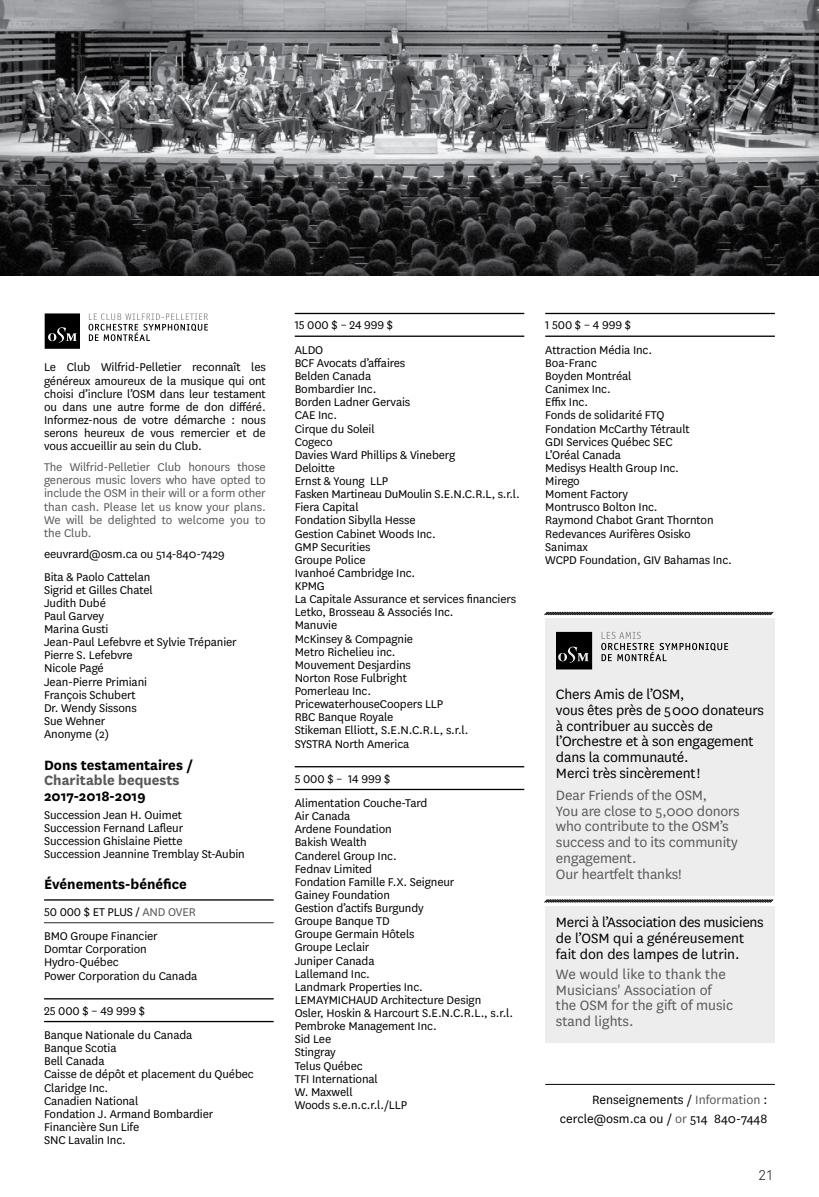
<style>
.page{position:relative;width:819px;height:1197px;background:#fff}
.page>*{position:absolute;margin:0;border:0;box-sizing:border-box;transform-origin:0 0}
.t1{font:15.75px/15.8px "National";letter-spacing:-.01em;color:#000}
.t2{font:15.75px/15.8px "National";letter-spacing:-.01em;color:#58595b}
.t3{font:700 15.75px "National";color:#000}
.t4{font:700 15.75px "National";color:#58595b}
.t5{font:14px/18.4px "National";color:#000;text-align:right}
.t6{font:14px "Akkurat Light Office";color:#000}
.t7{font:13.12px/13.1px "National";letter-spacing:-.01em;color:#000}
.t8{font:13.12px/13.1px "National";color:#58595b;text-align:justify}
.s1{color:#58595b}
</style>
<div class="page">
<img style="left:0;top:0;width:819px;height:276px">
<hr style="left:44px;top:899px;width:230px;height:2px;background:#000">
<hr style="left:44px;top:922px;width:230px;height:1px;background:#58595b">
<hr style="left:44px;top:998px;width:230px;height:1px;background:#000">
<hr style="left:44px;top:1021px;width:230px;height:1px;background:#000">
<hr style="left:295px;top:313px;width:229px;height:1px;background:#000">
<hr style="left:295px;top:336px;width:229px;height:1px;background:#000">
<hr style="left:295px;top:766px;width:229px;height:1px;background:#000">
<hr style="left:295px;top:789px;width:229px;height:1px;background:#000">
<hr style="left:545px;top:313px;width:230px;height:1px;background:#000">
<hr style="left:545px;top:336px;width:230px;height:1px;background:#000">
<div style="left:545px;top:618px;width:230px;height:277px;background:#ededee"></div>
<div style="left:545px;top:906px;width:230px;height:137px;background:#ededee"></div>
<svg style="left:544px;top:611px;width:230px;height:5px"></svg>
<svg style="left:544px;top:899px;width:230px;height:4px"></svg>
<div style="left:557px;top:632px;width:35px;height:37px;background:#000"></div>
<svg style="left:558px;top:646px;width:31px;height:17px"></svg>
<svg style="left:601px;top:632px;width:127px;height:29px"></svg>
<hr style="left:545px;top:1084px;width:230px;height:1px;background:#000">
<div style="left:45px;top:313px;width:35px;height:36px;background:#000"></div>
<svg style="left:48px;top:327px;width:29px;height:16px"></svg>
<svg style="left:89px;top:313px;width:119px;height:28px"></svg>
<p class="t7" style="left:44px;top:360px;width:223px;text-align:justify">Le Club Wilfrid-Pelletier reconnaît les généreux amoureux de la musique qui ont choisi d’inclure l’OSM dans leur testament ou dans une autre forme de don différé.<br>Informez-nous de votre démarche : nous serons heureux de vous remercier et de vous accueillir au sein du Club.</p>
<p class="t8" style="left:44px;top:460px;width:223px">The Wilfrid-Pelletier Club honours those generous music lovers who have opted to include the OSM in their will or a form other than cash. Please let us know your plans.<br>We will be delighted to welcome you to the Club.</p>
<p class="t7" style="left:44px;top:542px;width:182px;line-height:22.8px">eeuvrard@osm.ca ou 514-840-7429<br>Bita &amp; Paolo Cattelan</p>
<p class="t7" style="left:44px;top:583px;width:194px">Sigrid et Gilles Chatel<br>Judith Dubé<br>Paul Garvey<br>Marina Gusti<br>Jean-Paul Lefebvre et Sylvie Trépanier<br>Pierre S. Lefebvre<br>Nicole Pagé<br>Jean-Pierre Primiani<br>François Schubert<br>Dr. Wendy Sissons<br>Sue Wehner<br>Anonyme (2)</p>
<p class="t3" style="left:44px;top:754px;width:150px">Dons testamentaires /</p>
<p class="t4" style="left:44px;top:769px;width:137px">Charitable bequests</p>
<p class="t3" style="left:44px;top:785px;width:103px">2017-2018-2019</p>
<p class="t7" style="left:44px;top:807px;width:202px">Succession Jean H. Ouimet<br>Succession Fernand Lafleur<br>Succession Ghislaine Piette<br>Succession Jeannine Tremblay St-Aubin</p>
<p class="t3" style="left:44px;top:874px;width:144px">Événements-bénéfice</p>
<p class="t7" style="left:44px;top:899px;width:153px;line-height:24.5px">50 000 $ ET PLUS / <span class="s1">AND OVER<br></span>BMO Groupe Financier</p>
<p class="t7" style="left:44px;top:942px;width:155px">Domtar Corporation<br>Hydro-Québec<br>Power Corporation du Canada</p>
<p class="t7" style="left:44px;top:998px;width:150px;line-height:24.5px">25 000 $ – 49 999 $<br>Banque Nationale du Canada</p>
<p class="t7" style="left:44px;top:1041px;width:211px">Banque Scotia<br>Bell Canada<br>Caisse de dépôt et placement du Québec<br>Claridge Inc.<br>Canadien National<br>Fondation J. Armand Bombardier<br>Financière Sun Life<br>SNC Lavalin Inc.</p>
<p class="t7" style="left:295px;top:312px;width:100px;line-height:24.5px">15 000 $ – 24 999 $<br>ALDO</p>
<p class="t7" style="left:295px;top:356px;width:227px">BCF Avocats d’affaires<br>Belden Canada<br>Bombardier Inc.<br>Borden Ladner Gervais<br>CAE Inc.<br>Cirque du Soleil<br>Cogeco<br>Davies Ward Phillips &amp; Vineberg<br>Deloitte<br>Ernst &amp; Young LLP<br>Fasken Martineau DuMoulin S.E.N.C.R.L, s.r.l.<br>Fiera Capital<br>Fondation Sibylla Hesse<br>Gestion Cabinet Woods Inc.<br>GMP Securities<br>Groupe Police<br>Ivanhoé Cambridge Inc.<br>KPMG<br>La Capitale Assurance et services financiers<br>Letko, Brosseau &amp; Associés Inc.<br>Manuvie<br>McKinsey &amp; Compagnie<br>Metro Richelieu inc.<br>Mouvement Desjardins<br>Norton Rose Fulbright<br>Pomerleau Inc.<br>PricewaterhouseCoopers LLP<br>RBC Banque Royale<br>Stikeman Elliott, S.E.N.C.R.L, s.r.l.<br>SYSTRA North America</p>
<p class="t7" style="left:295px;top:766px;width:134px;line-height:24.5px">5 000 $ – 14 999 $<br>Alimentation Couche-Tard</p>
<p class="t7" style="left:295px;top:809px;width:220px">Air Canada<br>Ardene Foundation<br>Bakish Wealth<br>Canderel Group Inc.<br>Fednav Limited<br>Fondation Famille F.X. Seigneur<br>Gainey Foundation<br>Gestion d’actifs Burgundy<br>Groupe Banque TD<br>Groupe Germain Hôtels<br>Groupe Leclair<br>Juniper Canada<br>Lallemand Inc.<br>Landmark Properties Inc.<br>LEMAYMICHAUD Architecture Design<br>Osler, Hoskin &amp; Harcourt S.E.N.C.R.L., s.r.l.<br>Pembroke Management Inc.<br>Sid Lee<br>Stingray<br>Telus Québec<br>TFI International<br>W. Maxwell<br>Woods s.e.n.c.r.l./LLP</p>
<p class="t7" style="left:545px;top:312px;width:108px;line-height:24.5px">1 500 $ – 4 999 $<br>Attraction Média Inc.</p>
<p class="t7" style="left:545px;top:356px;width:188px">Boa-Franc<br>Boyden Montréal<br>Canimex Inc.<br>Effix Inc.<br>Fonds de solidarité FTQ<br>Fondation McCarthy Tétrault<br>GDI Services Québec SEC<br>L’Oréal Canada<br>Medisys Health Group Inc.<br>Mirego<br>Moment Factory<br>Montrusco Bolton Inc.<br>Raymond Chabot Grant Thornton<br>Redevances Aurifères Osisko<br>Sanimax<br>WCPD Foundation, GIV Bahamas Inc.</p>
<p class="t1" style="left:556px;top:686px;width:209px">Chers Amis de l’OSM,<br>vous êtes près de 5 000 donateurs à contribuer au succès de l’Orchestre et à son engagement dans la communauté.<br>Merci très sincèrement !</p>
<p class="t2" style="left:556px;top:786px;width:185px">Dear Friends of the OSM,<br>You are close to 5,000 donors who contribute to the OSM’s success and to its community engagement.<br>Our heartfelt thanks!</p>
<p class="t1" style="left:556px;top:914px;width:209px">Merci à l’Association des musiciens de l’OSM qui a généreusement fait don des lampes de lutrin.</p>
<p class="t2" style="left:556px;top:966px;width:179px">We would like to thank the<br>Musicians' Association of the OSM for the gift of music stand lights.</p>
<p class="t5" style="left:560px;top:1090px;width:209px">Renseignements / <span class="s1">Information</span> : cercle@osm.ca ou / <span class="s1">or</span> 514 840-7448</p>
<p class="t6" style="left:758px;top:1167px;width:17px">21</p>
</div>
